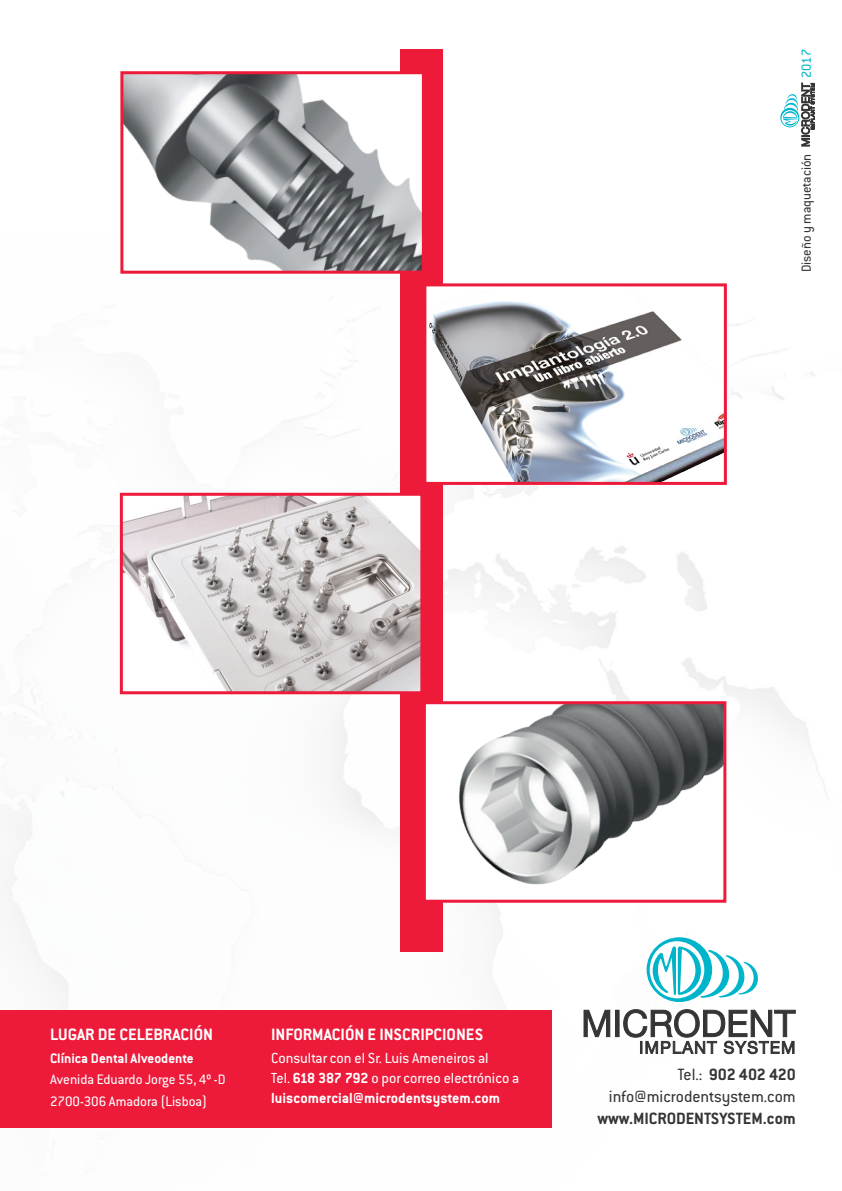
<style>
.page{position:relative;width:842px;height:1191px;background:#fff}
.page>*{position:absolute;margin:0;border:0;box-sizing:border-box;transform-origin:0 0}
.t1{font:700 18px "Conduit ITC Std";color:#fff}
.t2{font:700 18px "Conduit ITC Std";color:#363536}
.t3{font:18px "Conduit ITC Std";color:#363536}
.t4{font:16px "Conduit ITC Std";color:#fff}
.t5{font:700 16px "Conduit ITC Std";color:#fff}
.t6{font:15px "Conduit ITC Std";color:#fff}
.t7{font:700 15px "Conduit ITC Std";color:#fff}
.t8{font:14.4px "Conduit ITC Std";color:#363536}
.t9{font:14.4px "Conduit ITC Std";color:#00b5cb}
.s1{font-weight:700}
.s2{font-weight:400}
</style>
<div class="page">
<img style="left:0;top:324px;width:827px;height:804px">
<svg style="left:780px;top:83px;width:34px;height:63px"></svg>
<div style="left:400px;top:49px;width:43px;height:902px;background:#ed1a3a"></div>
<img style="left:124px;top:75px;width:297px;height:195px">
<div style="left:120px;top:71px;width:305px;height:203px;border:3px solid #ed1a3a"></div>
<img style="left:427px;top:287px;width:296px;height:194px">
<div style="left:423px;top:283px;width:304px;height:202px;border:3px solid #ed1a3a"></div>
<img style="left:124px;top:497px;width:295px;height:193px">
<div style="left:120px;top:493px;width:303px;height:201px;border:3px solid #ed1a3a"></div>
<div style="left:424px;top:702px;width:301px;height:199px;background:#fff"></div>
<img style="left:459px;top:705px;width:263px;height:180px">
<div style="left:423px;top:701px;width:303px;height:201px;border:3px solid #ed1a3a"></div>
<div style="left:0;top:1010px;width:552px;height:117px;background:#ed1a3a"></div>
<hr style="left:841px;top:1010px;width:1px;height:45px;background:#ed1a3a">
<svg style="left:584px;top:1010px;width:26px;height:27px"></svg>
<div style="left:615px;top:1010px;width:4px;height:26px;border:1px solid #363536"></div>
<svg style="left:623px;top:1009px;width:173px;height:45px"></svg>
<svg style="left:647px;top:937px;width:112px;height:65px"></svg>
<p class="t9" style="left:797px;top:78px;width:30px;rotate:-90deg">2017</p>
<p class="t8" style="left:797px;top:272px;width:120px;rotate:-90deg">Diseño y maquetación</p>
<p class="t1" style="left:50px;top:1023px;width:165px">LUGAR DE CELEBRACIÓN</p>
<p class="t7" style="left:50px;top:1049px;width:145px">Clínica Dental Alveodente</p>
<p class="t6" style="left:50px;top:1069px;width:177px">Avenida Eduardo Jorge 55, 4º -D</p>
<p class="t6" style="left:50px;top:1092px;width:159px">2700-306 Amadora (Lisboa)</p>
<p class="t1" style="left:271px;top:1023px;width:213px">INFORMACIÓN E INSCRIPCIONES</p>
<p class="t4" style="left:271px;top:1048px;width:219px">Consultar con el Sr. Luis Ameneiros al</p>
<p class="t4" style="left:271px;top:1068px;width:249px">Tel. <span class="s1">618 387 792</span> o por correo electrónico a</p>
<p class="t5" style="left:271px;top:1088px;width:230px">luiscomercial@microdentsystem.com</p>
<p class="t2" style="left:678px;top:1063px;width:119px"><span class="s2">Tel.:</span> 902 402 420</p>
<p class="t3" style="left:609px;top:1085px;width:188px">info@microdentsystem.com</p>
<p class="t2" style="left:597px;top:1107px;width:200px">www.MICRODENTSYSTEM.com</p>
</div>
